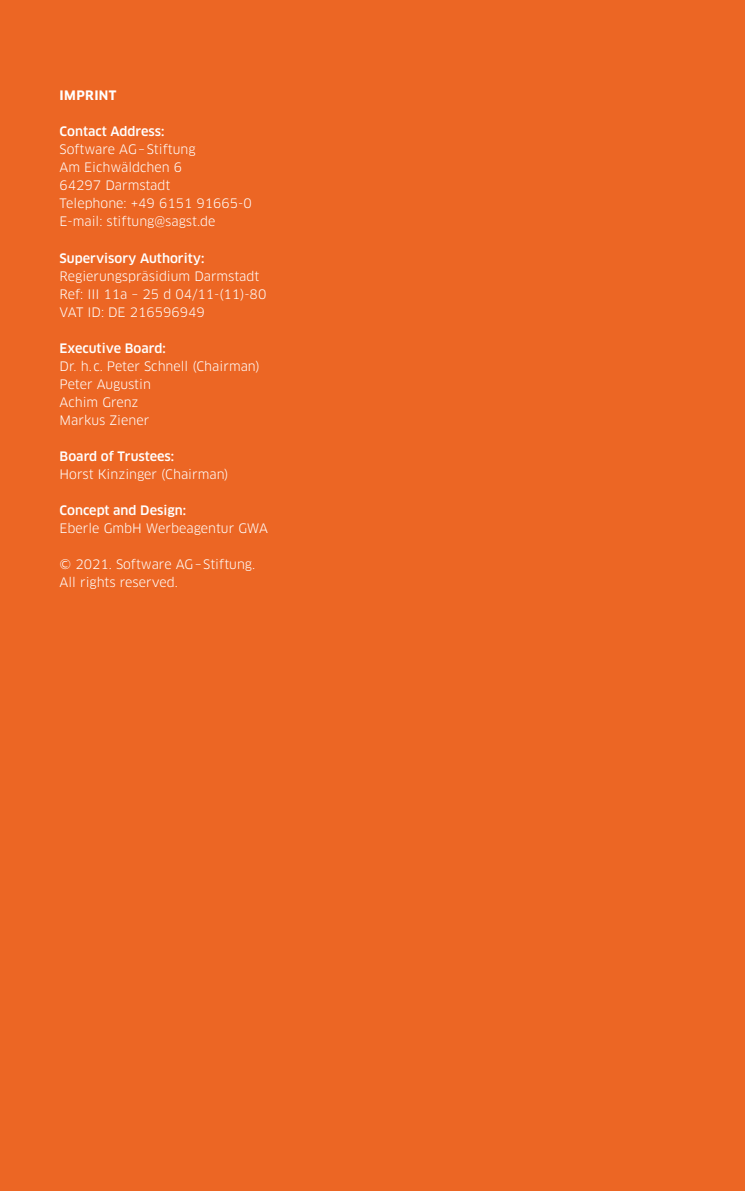
<style>
.page{position:relative;width:745px;height:1191px;background:#fff}
.page>*{position:absolute;margin:0;border:0;box-sizing:border-box;transform-origin:0 0}
.t1{font:12.75px/18px "Clan OT";color:#fff}
.t2{font:500 12.75px "Clan OT";color:#fff}
.t3{font:700 12.75px "Clan OT";letter-spacing:.03em;color:#fff}
</style>
<div class="page">
<div style="left:0;top:0;width:744px;height:1191px;background:#ec6624"></div>
<p class="t3" style="left:60px;top:88px;width:58px">IMPRINT</p>
<p class="t2" style="left:60px;top:124px;width:106px">Contact Address:</p>
<p class="t1" style="left:60px;top:141px;width:194px">Software AG–Stiftung<br>Am Eichwäldchen 6<br>64297 Darmstadt<br>Telephone: +49 6151 91665-0<br>E-mail: stiftung@sagst.de</p>
<p class="t2" style="left:60px;top:250px;width:146px">Supervisory Authority:</p>
<p class="t1" style="left:60px;top:267px;width:208px">Regierungspräsidium Darmstadt<br>Ref: III 11a – 25 d 04/11-(11)-80<br>VAT ID: DE 216596949</p>
<p class="t2" style="left:60px;top:340px;width:108px">Executive Board:</p>
<p class="t1" style="left:60px;top:357px;width:201px">Dr. h.c. Peter Schnell (Chairman)<br>Peter Augustin<br>Achim Grenz<br>Markus Ziener</p>
<p class="t2" style="left:60px;top:448px;width:116px">Board of Trustees:</p>
<p class="t1" style="left:60px;top:465px;width:170px">Horst Kinzinger (Chairman)</p>
<p class="t2" style="left:60px;top:502px;width:128px">Concept and Design:</p>
<p class="t1" style="left:60px;top:519px;width:210px">Eberle GmbH Werbeagentur GWA</p>
<p class="t1" style="left:60px;top:555px;width:197px">© 2021. Software AG–Stiftung.<br>All rights reserved.</p>
</div>
